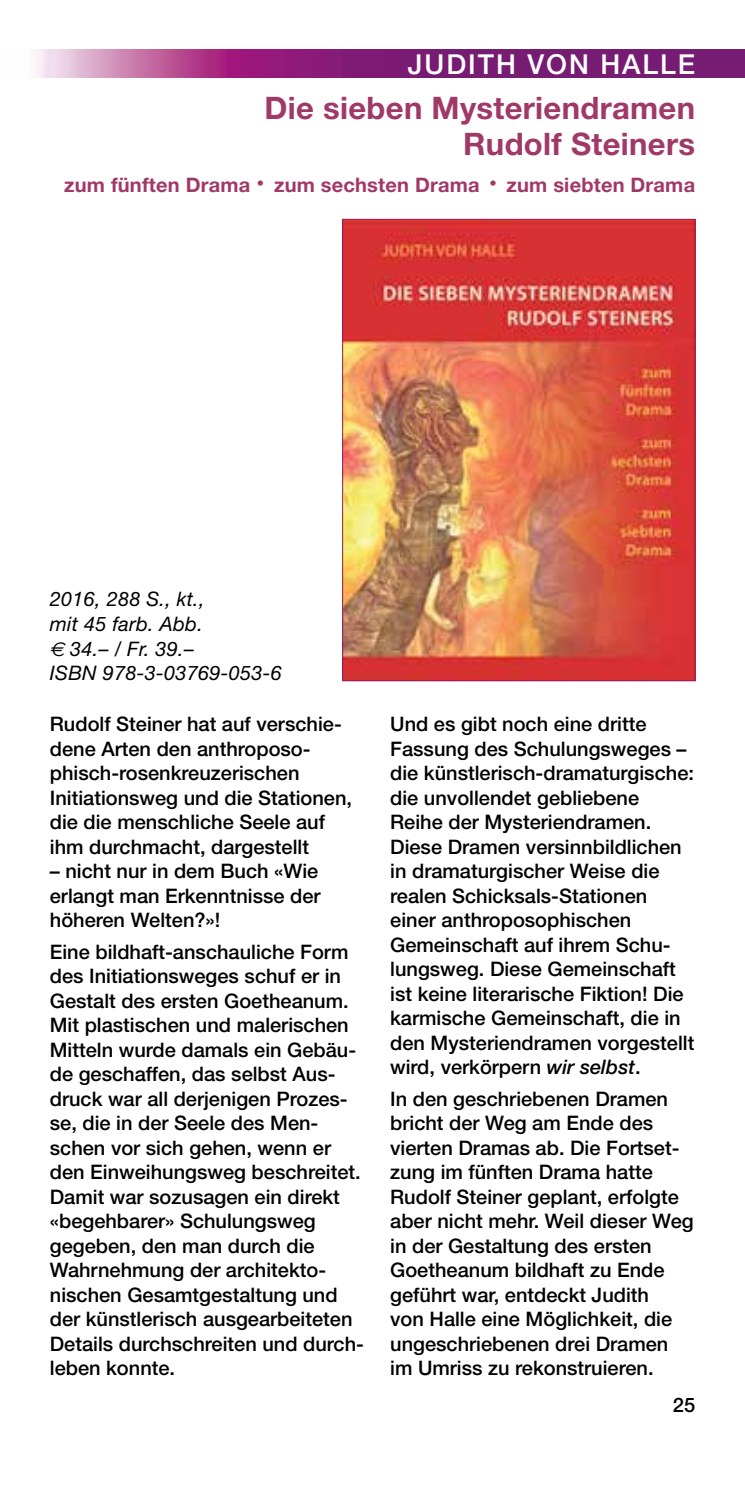
<style>
.page{position:relative;width:745px;height:1489px;background:#fff}
.page>*{position:absolute;margin:0;border:0;box-sizing:border-box;transform-origin:0 0}
.t1{font:700 31px/36.2px "Helvetica Neue";letter-spacing:.01em;color:#a13968;text-align:right}
.t2{font:500 27.5px "Helvetica Neue";letter-spacing:.07em;color:#fff}
.t3{font:500 20px/24.5px "Helvetica Neue";color:#000}
.t4{font:italic 20px/24.5px "Helvetica Neue";letter-spacing:.01em;color:#000}
.t5{font:700 20px "Helvetica Neue";letter-spacing:.01em;color:#a13968}
.s1{font-size:31px}
.s2{font-family:"Euro Sans"}
.s3{font-style:italic}
</style>
<div class="page">
<img style="left:344px;top:221px;width:348px;height:458px">
<img style="left:36px;top:50px;width:708px;height:28px">
<h2 class="t2" style="left:407px;top:48px;width:289px">JUDITH VON HALLE</h2>
<h1 class="t1" style="left:264px;top:89px;width:432px">Die sieben Mysteriendramen<br>Rudolf Steiners</h1>
<p class="t5" style="left:64px;top:172px;width:632px">zum fünften Drama <span class="s1">·</span> zum sechsten Drama <span class="s1">·</span> zum siebten Drama</p>
<p class="t4" style="left:50px;top:586px;width:233px">2016, 288 S., kt.,<br>mit 45 farb. Abb.<br><span class="s2">€</span> 34.– / Fr. 39.–<br>ISBN 978-3-03769-053-6</p>
<p class="t3" style="left:50px;top:711px;width:303px">Rudolf Steiner hat auf verschie&shy;dene Arten den anthroposo&shy;phisch-rosenkreuzerischen<br>Initiationsweg und die Stationen, die die menschliche Seele auf ihm durchmacht, dargestellt</p>
<p class="t3" style="left:50px;top:858px;width:272px;text-align:justify">– nicht nur in dem Buch «Wie erlangt man Erkenntnisse der höheren Welten?»!</p>
<p class="t3" style="left:50px;top:939px;width:315px">Eine bildhaft-anschauliche Form des Initiationsweges schuf er in<br>Gestalt des ersten Goetheanum.<br>Mit plastischen und malerischen<br>Mitteln wurde damals ein Gebäu&shy;de geschaffen, das selbst Aus&shy;druck war all derjenigen Prozes&shy;se, die in der Seele des Men&shy;schen vor sich gehen, wenn er den Einweihungsweg beschreitet.<br>Damit war sozusagen ein direkt «begehbarer» Schulungsweg gegeben, den man durch die<br>Wahrnehmung der architekto&shy;nischen Gesamtgestaltung und der künstlerisch ausgearbeiteten<br>Details durchschreiten und durch&shy;leben konnte.</p>
<p class="t3" style="left:390px;top:711px;width:305px">Und es gibt noch eine dritte<br>Fassung des Schulungsweges – die künstlerisch-dramaturgische: die unvollendet gebliebene<br>Reihe der Mysteriendramen.<br>Diese Dramen versinnbildlichen in dramaturgischer Weise die realen Schicksals-Stationen einer anthroposophischen<br>Gemeinschaft auf ihrem Schu&shy;lungsweg. Diese Gemeinschaft ist keine literarische Fiktion! Die karmische Gemeinschaft, die in den Mysteriendramen vorgestellt wird, verkörpern <span class="s3">wir selbst</span>.</p>
<p class="t3" style="left:390px;top:1086px;width:305px">In den geschriebenen Dramen bricht der Weg am Ende des vierten Dramas ab. Die Fortset&shy;zung im fünften Drama hatte<br>Rudolf Steiner geplant, erfolgte aber nicht mehr. Weil dieser Weg in der Gestaltung des ersten<br>Goetheanum bildhaft zu Ende geführt war, entdeckt Judith<br>von Halle eine Möglichkeit, die ungeschriebenen drei Dramen im Umriss zu rekonstruieren.</p>
<p class="t3" style="left:672px;top:1391px;width:24px">25</p>
</div>
